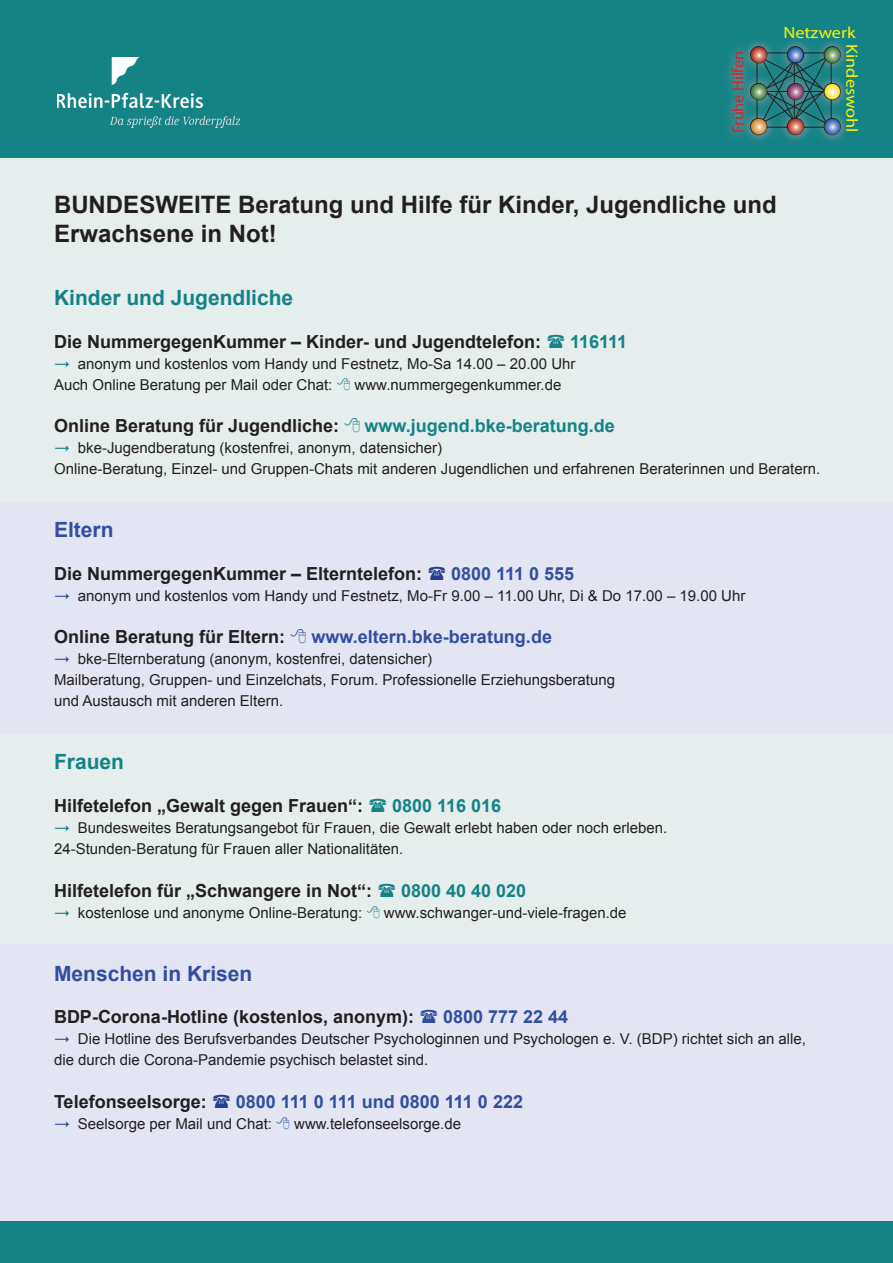
<style>
.page{position:relative;width:893px;height:1263px;background:#fff}
.page>*{position:absolute;margin:0;border:0;box-sizing:border-box;transform-origin:0 0}
.t1{font:700 24px/28.8px "Arial";color:#231f20}
.t2{font:700 21px "Arial";color:#148386}
.t3{font:700 21px "Arial";color:#324ea1}
.t4{font:700 18px "Arial";color:#231f20}
.t5{font:700 18px "Arial";color:#324ea1}
.t6{font:700 18px "Arial";color:#148386}
.t7{font:16.2px "Myriad Pro";color:#fff101;scale:1.12 1}
.t8{font:16.2px "Myriad Pro";color:#d1232a}
.t9{font:15px/21px "Arial";color:#231f20}
.s1{font-family:"Arrows";font-size:21px;color:#148386}
.s2{font-family:"Arrows";font-size:21px;color:#324ea1}
</style>
<div class="page">
<div style="left:0;top:944px;width:893px;height:277px;background:#e3e5f2"></div>
<div style="left:0;top:733px;width:893px;height:211px;background:#e6eded"></div>
<div style="left:0;top:502px;width:893px;height:231px;background:#e3e5f2"></div>
<div style="left:0;top:157px;width:893px;height:345px;background:#e6eded"></div>
<div style="left:0;top:0;width:893px;height:157px;background:#148386"></div>
<img style="left:728px;top:41px;width:119px;height:100px">
<div style="left:757px;top:53px;width:74px;height:75px;border:1px solid #231f20"></div>
<svg style="left:761px;top:57px;width:66px;height:67px"></svg>
<svg style="left:750px;top:47px;width:17px;height:16px"></svg>
<div style="left:750px;top:46px;width:17px;height:17px;border:1px solid #fff;border-radius:50%"></div>
<svg style="left:750px;top:83px;width:17px;height:17px"></svg>
<div style="left:750px;top:83px;width:17px;height:17px;border:1px solid #fff;border-radius:50%"></div>
<svg style="left:750px;top:118px;width:17px;height:17px"></svg>
<div style="left:750px;top:118px;width:17px;height:17px;border:1px solid #fff;border-radius:50%"></div>
<svg style="left:787px;top:47px;width:17px;height:16px"></svg>
<div style="left:787px;top:46px;width:17px;height:17px;border:1px solid #231f20;border-radius:50%"></div>
<svg style="left:787px;top:83px;width:17px;height:17px"></svg>
<div style="left:787px;top:83px;width:17px;height:17px;border:1px solid #fff;border-radius:50%"></div>
<svg style="left:787px;top:118px;width:17px;height:17px"></svg>
<div style="left:787px;top:118px;width:17px;height:17px;border:1px solid #fff;border-radius:50%"></div>
<svg style="left:824px;top:47px;width:16px;height:16px"></svg>
<div style="left:824px;top:46px;width:17px;height:17px;border:1px solid #fff;border-radius:50%"></div>
<svg style="left:824px;top:83px;width:16px;height:17px"></svg>
<div style="left:824px;top:83px;width:17px;height:17px;border:1px solid #fff;border-radius:50%"></div>
<svg style="left:824px;top:118px;width:16px;height:17px"></svg>
<div style="left:824px;top:118px;width:17px;height:17px;border:1px solid #fff;border-radius:50%"></div>
<img style="left:57px;top:58px;width:183px;height:69px">
<div style="left:0;top:1221px;width:893px;height:42px;background:#148386"></div>
<p class="t8" style="left:728px;top:133px;width:84px;rotate:-90deg">Frühe Hilfen</p>
<p class="t7" style="left:783px;top:23px;width:66px">Netzwerk</p>
<p class="t7" style="left:862px;top:44px;width:81px;rotate:90deg">Kindeswohl</p>
<h1 class="t1" style="left:54px;top:191px;width:724px">BUNDESWEITE Beratung und Hilfe für Kinder, Jugendliche und<br>Erwachsene in Not!</h1>
<h2 class="t2" style="left:54px;top:284px;width:241px">Kinder und Jugendliche</h2>
<p class="t4" style="left:54px;top:329px;width:489px">Die NummergegenKummer – Kinder- und Jugendtelefon:</p>
<p class="t6" style="left:570px;top:329px;width:59px">116111</p>
<p class="t9" style="left:54px;top:353px;width:523px"><span class="s1">I</span> anonym und kostenlos vom Handy und Festnetz, Mo-Sa 14.00 – 20.00 Uhr<br>Auch Online Beratung per Mail oder Chat:</p>
<p class="t9" style="left:355px;top:374px;width:208px">www.nummergegenkummer.de</p>
<p class="t4" style="left:54px;top:414px;width:287px">Online Beratung für Jugendliche:</p>
<p class="t6" style="left:364px;top:414px;width:252px">www.jugend.bke-beratung.de</p>
<p class="t9" style="left:54px;top:437px;width:768px"><span class="s1">I</span> bke-Jugendberatung (kostenfrei, anonym, datensicher)<br>Online-Beratung, Einzel- und Gruppen-Chats mit anderen Jugendlichen und erfahrenen Beraterinnen und Beratern.</p>
<h2 class="t3" style="left:54px;top:516px;width:61px">Eltern</h2>
<p class="t4" style="left:54px;top:561px;width:370px">Die NummergegenKummer – Elterntelefon:</p>
<p class="t5" style="left:451px;top:561px;width:125px">0800 111 0 555</p>
<p class="t9" style="left:54px;top:585px;width:693px"><span class="s2">I</span> anonym und kostenlos vom Handy und Festnetz, Mo-Fr 9.00 – 11.00 Uhr, Di &amp; Do 17.00 – 19.00 Uhr</p>
<p class="t4" style="left:54px;top:625px;width:233px">Online Beratung für Eltern:</p>
<p class="t5" style="left:312px;top:625px;width:242px">www.eltern.bke-beratung.de</p>
<p class="t9" style="left:54px;top:649px;width:563px"><span class="s2">I</span> bke-Elternberatung (anonym, kostenfrei, datensicher)<br>Mailberatung, Gruppen- und Einzelchats, Forum. Professionelle Erziehungsberatung und Austausch mit anderen Eltern.</p>
<h2 class="t2" style="left:54px;top:748px;width:72px">Frauen</h2>
<p class="t4" style="left:54px;top:794px;width:311px">Hilfetelefon „Gewalt gegen Frauen“:</p>
<p class="t6" style="left:392px;top:794px;width:111px">0800 116 016</p>
<p class="t9" style="left:54px;top:817px;width:615px"><span class="s1">I</span> Bundesweites Beratungsangebot für Frauen, die Gewalt erlebt haben oder noch erleben.<br>24-Stunden-Beratung für Frauen aller Nationalitäten.</p>
<p class="t4" style="left:54px;top:878px;width:320px">Hilfetelefon für „Schwangere in Not“:</p>
<p class="t6" style="left:401px;top:878px;width:127px">0800 40 40 020</p>
<p class="t9" style="left:54px;top:902px;width:310px"><span class="s1">I</span> kostenlose und anonyme Online-Beratung:</p>
<p class="t9" style="left:384px;top:902px;width:244px">www.schwanger-und-viele-fragen.de</p>
<h2 class="t3" style="left:54px;top:959px;width:200px">Menschen in Krisen</h2>
<p class="t4" style="left:54px;top:1005px;width:362px">BDP-Corona-Hotline (kostenlos, anonym):</p>
<p class="t5" style="left:443px;top:1005px;width:127px">0800 777 22 44</p>
<p class="t9" style="left:54px;top:1028px;width:754px"><span class="s2">I</span> Die Hotline des Berufsverbandes Deutscher Psychologinnen und Psychologen e. V. (BDP) richtet sich an alle, die durch die Corona-Pandemie psychisch belastet sind.</p>
<p class="t4" style="left:54px;top:1089px;width:154px">Telefonseelsorge:</p>
<p class="t5" style="left:236px;top:1089px;width:289px">0800 111 0 111 und 0800 111 0 222</p>
<p class="t9" style="left:54px;top:1113px;width:220px"><span class="s2">I</span> Seelsorge per Mail und Chat:</p>
<p class="t9" style="left:294px;top:1113px;width:168px">www.telefonseelsorge.de</p>
</div>
